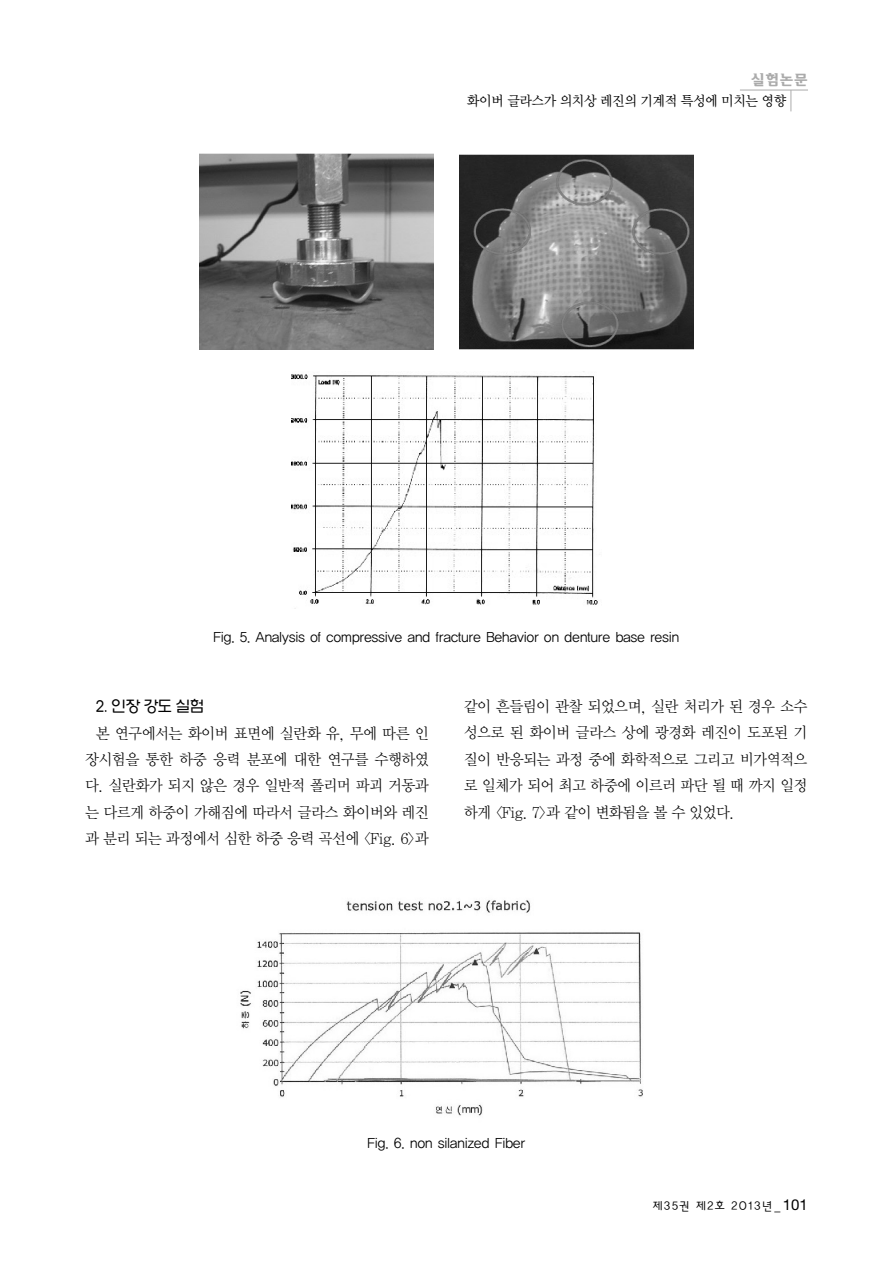
<style>
.page{position:relative;width:893px;height:1263px;background:#fff}
.page>*{position:absolute;margin:0;border:0;box-sizing:border-box;transform-origin:0 0}
.t1{font:300 16.2px "HY Wul Nun";color:#000;scale:.96 1}
.t2{font:15.3px/26.5px "Y Mj O12";letter-spacing:-.09em;color:#000;text-align:justify;scale:.96 1}
.t3{font:14.25px "Soma B";color:#ababab}
.t4{font:13.8px "Y Mj O13";letter-spacing:-.09em;color:#000;scale:.96 1}
.t5{font:13.5px "YGO12";letter-spacing:-.085em;color:#000;scale:.96 1}
.t6{font:12px "YGO22 KS Cpc EUC H";letter-spacing:-.07em;color:#000}
.s1{font-family:"Helvetica Neue";font-size:15px}
</style>
<div class="page">
<hr style="left:740px;top:90px;width:68px;height:1px;background:#ababab">
<svg style="left:790px;top:90px;width:1px;height:21px"></svg>
<img style="left:200px;top:154px;width:233px;height:195px">
<img style="left:459px;top:154px;width:234px;height:195px">
<img style="left:291px;top:371px;width:307px;height:234px">
<img style="left:240px;top:900px;width:403px;height:216px">
<p class="t3" style="left:751px;top:74px;width:58px">실험논문</p>
<p class="t4" style="left:466px;top:95px;width:335px">화이버 글라스가 의치상 레진의 기계적 특성에 미치는 영향</p>
<p class="t5" style="left:213px;top:631px;width:487px">Fig. 5. Analysis of compressive and fracture Behavior on denture base resin</p>
<p class="t1" style="left:95px;top:699px;width:115px">2. 인장 강도 실험</p>
<p class="t2" style="left:85px;top:720px;width:360px;text-indent:11px">본 연구에서는 화이버 표면에 실란화 유, 무에 따른 인 장시험을 통한 하중 응력 분포에 대한 연구를 수행하였 다. 실란화가 되지 않은 경우 일반적 폴리머 파괴 거동과 는 다르게 하중이 가해짐에 따라서 글라스 화이버와 레진 과 분리 되는 과정에서 심한 하중 응력 곡선에 &lt;Fig. 6&gt;과</p>
<p class="t2" style="left:463px;top:693px;width:360px">같이 흔들림이 관찰 되었으며, 실란 처리가 된 경우 소수 성으로 된 화이버 글라스 상에 광경화 레진이 도포된 기 질이 반응되는 과정 중에 화학적으로 그리고 비가역적으 로 일체가 되어 최고 하중에 이르러 파단 될 때 까지 일정 하게 &lt;Fig. 7&gt;과 같이 변화됨을 볼 수 있었다.</p>
<p class="t5" style="left:367px;top:1137px;width:167px">Fig. 6. non silanized Fiber</p>
<p class="t6" style="left:651px;top:1200px;width:158px">제35권 제2호 2013년 _ <span class="s1">101</span></p>
</div>
